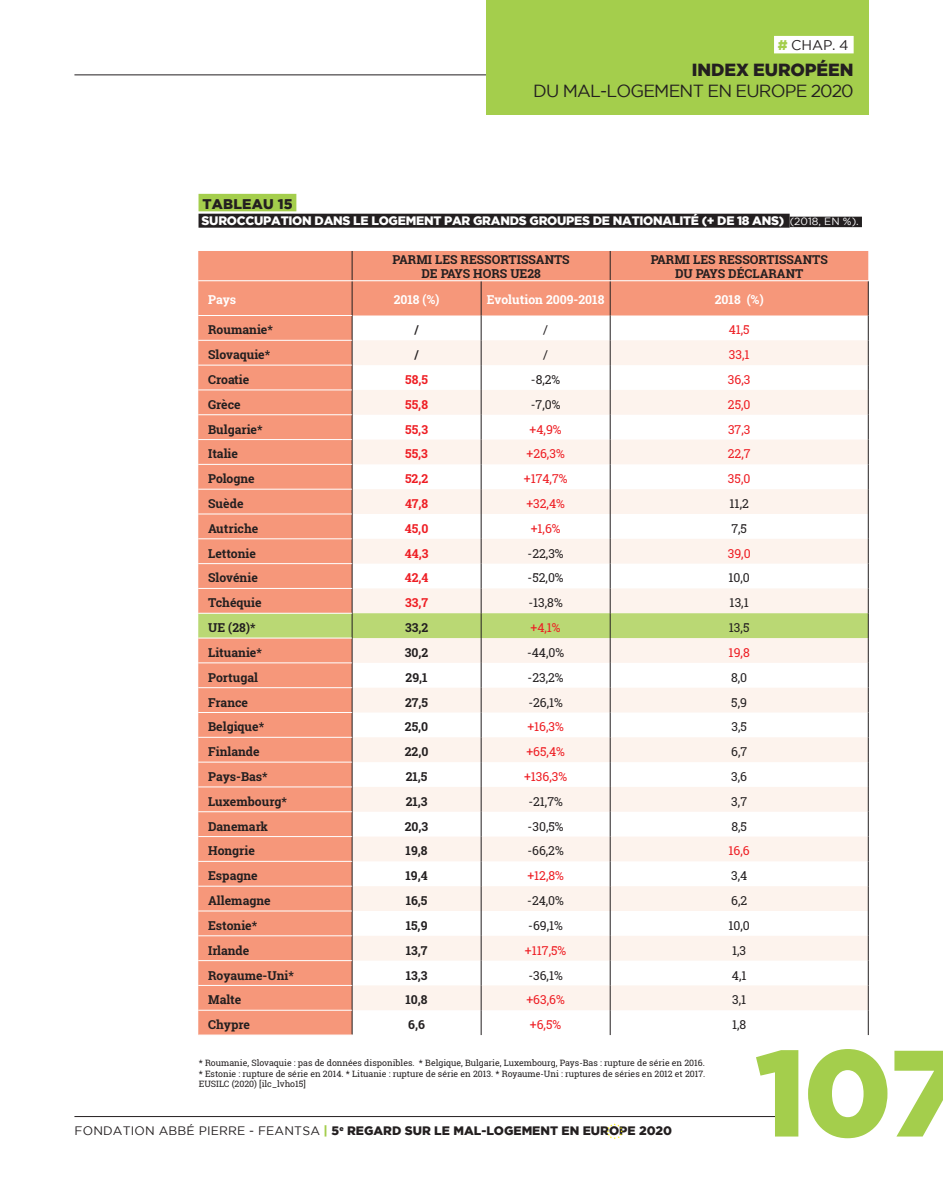
<style>
.page{position:relative;width:943px;height:1191px;background:#fff}
.page>*{position:absolute;margin:0;border:0;box-sizing:border-box;transform-origin:0 0}
.t1{font:900 122.5px "Gotham";color:#a4ce4c}
.t2{font:17.5px "Gotham";letter-spacing:-.045em;color:#231f20}
.t3{font:900 17.5px "Gotham";letter-spacing:-.005em;color:#231f20}
.t4{font:900 14px "Gotham";letter-spacing:.015em;color:#231f20}
.t5{font:14px "Gotham";color:#231f20}
.t6{font:700 12.25px/14px "Roboto Slab";color:#231f20;text-align:center}
.t7{font:12.25px "Roboto Slab";color:#231f20}
.t8{font:12.25px "Roboto Slab";color:#ee1d23}
.t9{font:900 12.25px "Gotham";letter-spacing:-.02em;color:#fff}
.t10{font:900 12.25px "Gotham";color:#231f20}
.t11{font:700 12.25px "Roboto Slab";color:#ee1d23}
.t12{font:700 12.25px "Roboto Slab";color:#fff}
.t13{font:8.75px/10.5px "Roboto Slab";color:#231f20;text-align:justify}
.s1{font-weight:900;color:#a4ce4c}
.s2{font-weight:400;font-size:10.5px}
.s3{font-weight:400}
.s4{color:#a4ce4c}
</style>
<div class="page">
<hr style="left:74px;top:1116px;width:709px;height:1px;background:#231f20">
<svg style="left:607px;top:1123px;width:15px;height:16px"></svg>
<hr style="left:74px;top:74px;width:550px;height:1px;background:#231f20">
<div style="left:486px;top:0;width:382px;height:114px;background:#a4ce4c"></div>
<div style="left:774px;top:36px;width:79px;height:17px;background:#fff"></div>
<div style="left:198px;top:194px;width:98px;height:17px;background:#a4ce4c"></div>
<div style="left:198px;top:214px;width:591px;height:14px;background:#231f20"></div>
<div style="left:789px;top:217px;width:73px;height:10px;background:#231f20"></div>
<div style="left:198px;top:281px;width:670px;height:34px;background:#f6977a"></div>
<div style="left:198px;top:251px;width:670px;height:29px;background:#f6977a"></div>
<hr style="left:352px;top:281px;width:1px;height:34px;background:#231f20">
<hr style="left:481px;top:281px;width:1px;height:34px;background:#231f20">
<hr style="left:868px;top:281px;width:1px;height:34px;background:#231f20">
<hr style="left:610px;top:281px;width:1px;height:34px;background:#231f20">
<svg style="left:198px;top:315px;width:671px;height:720px"></svg>
<p class="t5" style="left:778px;top:37px;width:72px"><span class="s1">#</span> CHAP. 4</p>
<h2 class="t3" style="left:692px;top:60px;width:163px">INDEX EUROPÉEN</h2>
<h2 class="t2" style="left:533px;top:81px;width:322px">DU MAL-LOGEMENT EN EUROPE 2020</h2>
<p class="t4" style="left:202px;top:196px;width:91px">TABLEAU 15</p>
<p class="t9" style="left:201px;top:214px;width:658px">SUROCCUPATION DANS LE LOGEMENT PAR GRANDS GROUPES DE NATIONALITÉ (+ DE 18 ANS) <span class="s2">(2018, EN %).</span></p>
<p class="t6" style="left:392px;top:252px;width:179px">PARMI LES RESSORTISSANTS<br>DE PAYS HORS UE28</p>
<p class="t6" style="left:650px;top:252px;width:179px">PARMI LES RESSORTISSANTS<br>DU PAYS DÉCLARANT</p>
<p class="t12" style="left:208px;top:291px;width:30px">Pays</p>
<p class="t12" style="left:394px;top:291px;width:47px">2018 (%)</p>
<p class="t12" style="left:487px;top:291px;width:119px">Evolution 2009-2018</p>
<p class="t12" style="left:714px;top:291px;width:50px">2018 (%)</p>
<p class="t6" style="left:208px;top:323px;width:66px">Roumanie*</p>
<p class="t6" style="left:414px;top:323px;width:6px">/</p>
<p class="t7" style="left:543px;top:321px;width:6px">/</p>
<p class="t8" style="left:728px;top:321px;width:23px">41,5</p>
<p class="t6" style="left:208px;top:347px;width:64px">Slovaquie*</p>
<p class="t6" style="left:414px;top:347px;width:6px">/</p>
<p class="t7" style="left:543px;top:346px;width:6px">/</p>
<p class="t8" style="left:729px;top:346px;width:22px">33,1</p>
<p class="t6" style="left:208px;top:372px;width:43px">Croatie</p>
<p class="t11" style="left:405px;top:371px;width:24px">58,5</p>
<p class="t7" style="left:531px;top:371px;width:31px">-8,2%</p>
<p class="t8" style="left:728px;top:371px;width:24px">36,3</p>
<p class="t6" style="left:208px;top:397px;width:34px">Grèce</p>
<p class="t11" style="left:405px;top:396px;width:24px">55,8</p>
<p class="t7" style="left:531px;top:396px;width:31px">-7,0%</p>
<p class="t8" style="left:728px;top:396px;width:24px">25,0</p>
<p class="t6" style="left:208px;top:422px;width:56px">Bulgarie*</p>
<p class="t11" style="left:405px;top:421px;width:24px">55,3</p>
<p class="t8" style="left:529px;top:421px;width:33px">+4,9%</p>
<p class="t8" style="left:728px;top:421px;width:24px">37,3</p>
<p class="t6" style="left:208px;top:447px;width:31px">Italie</p>
<p class="t11" style="left:405px;top:445px;width:24px">55,3</p>
<p class="t8" style="left:526px;top:445px;width:40px">+26,3%</p>
<p class="t8" style="left:727px;top:445px;width:24px">22,7</p>
<p class="t6" style="left:208px;top:471px;width:48px">Pologne</p>
<p class="t11" style="left:405px;top:470px;width:25px">52,2</p>
<p class="t8" style="left:524px;top:470px;width:45px">+174,7%</p>
<p class="t8" style="left:728px;top:470px;width:24px">35,0</p>
<p class="t6" style="left:208px;top:496px;width:37px">Suède</p>
<p class="t11" style="left:405px;top:495px;width:25px">47,8</p>
<p class="t8" style="left:526px;top:495px;width:40px">+32,4%</p>
<p class="t7" style="left:729px;top:495px;width:21px">11,2</p>
<p class="t6" style="left:208px;top:521px;width:52px">Autriche</p>
<p class="t11" style="left:405px;top:520px;width:25px">45,0</p>
<p class="t8" style="left:530px;top:520px;width:31px">+1,6%</p>
<p class="t7" style="left:731px;top:520px;width:17px">7,5</p>
<p class="t6" style="left:208px;top:546px;width:49px">Lettonie</p>
<p class="t11" style="left:405px;top:545px;width:25px">44,3</p>
<p class="t7" style="left:527px;top:545px;width:38px">-22,3%</p>
<p class="t8" style="left:727px;top:545px;width:24px">39,0</p>
<p class="t6" style="left:208px;top:571px;width:51px">Slovénie</p>
<p class="t11" style="left:405px;top:569px;width:25px">42,4</p>
<p class="t7" style="left:527px;top:569px;width:38px">-52,0%</p>
<p class="t7" style="left:728px;top:569px;width:23px">10,0</p>
<p class="t6" style="left:208px;top:595px;width:55px">Tchéquie</p>
<p class="t11" style="left:405px;top:594px;width:24px">33,7</p>
<p class="t7" style="left:528px;top:594px;width:36px">-13,8%</p>
<p class="t7" style="left:729px;top:594px;width:21px">13,1</p>
<p class="t6" style="left:208px;top:620px;width:49px">UE (28)*</p>
<p class="t6" style="left:405px;top:620px;width:25px">33,2</p>
<p class="t8" style="left:530px;top:619px;width:32px">+4,1%</p>
<p class="t7" style="left:729px;top:619px;width:22px">13,5</p>
<p class="t6" style="left:208px;top:645px;width:55px">Lituanie*</p>
<p class="t6" style="left:405px;top:645px;width:25px">30,2</p>
<p class="t7" style="left:527px;top:644px;width:39px">-44,0%</p>
<p class="t8" style="left:728px;top:644px;width:23px">19,8</p>
<p class="t6" style="left:208px;top:670px;width:51px">Portugal</p>
<p class="t6" style="left:405px;top:670px;width:24px">29,1</p>
<p class="t7" style="left:527px;top:669px;width:38px">-23,2%</p>
<p class="t7" style="left:731px;top:669px;width:18px">8,0</p>
<p class="t6" style="left:208px;top:695px;width:41px">France</p>
<p class="t6" style="left:405px;top:695px;width:24px">27,5</p>
<p class="t7" style="left:528px;top:693px;width:36px">-26,1%</p>
<p class="t7" style="left:731px;top:693px;width:17px">5,9</p>
<p class="t6" style="left:208px;top:720px;width:58px">Belgique*</p>
<p class="t6" style="left:405px;top:720px;width:25px">25,0</p>
<p class="t8" style="left:527px;top:718px;width:38px">+16,3%</p>
<p class="t7" style="left:731px;top:718px;width:17px">3,5</p>
<p class="t6" style="left:208px;top:744px;width:53px">Finlande</p>
<p class="t6" style="left:405px;top:744px;width:25px">22,0</p>
<p class="t8" style="left:526px;top:743px;width:40px">+65,4%</p>
<p class="t7" style="left:731px;top:743px;width:18px">6,7</p>
<p class="t6" style="left:208px;top:769px;width:61px">Pays-Bas*</p>
<p class="t6" style="left:406px;top:769px;width:23px">21,5</p>
<p class="t8" style="left:524px;top:768px;width:45px">+136,3%</p>
<p class="t7" style="left:731px;top:768px;width:17px">3,6</p>
<p class="t6" style="left:208px;top:794px;width:80px">Luxembourg*</p>
<p class="t6" style="left:405px;top:794px;width:23px">21,3</p>
<p class="t7" style="left:528px;top:793px;width:36px">-21,7%</p>
<p class="t7" style="left:731px;top:793px;width:17px">3,7</p>
<p class="t6" style="left:208px;top:819px;width:61px">Danemark</p>
<p class="t6" style="left:405px;top:819px;width:25px">20,3</p>
<p class="t7" style="left:527px;top:817px;width:37px">-30,5%</p>
<p class="t7" style="left:731px;top:817px;width:17px">8,5</p>
<p class="t6" style="left:208px;top:844px;width:48px">Hongrie</p>
<p class="t6" style="left:405px;top:844px;width:23px">19,8</p>
<p class="t7" style="left:527px;top:842px;width:38px">-66,2%</p>
<p class="t8" style="left:728px;top:842px;width:23px">16,6</p>
<p class="t6" style="left:208px;top:868px;width:51px">Espagne</p>
<p class="t6" style="left:405px;top:868px;width:24px">19,4</p>
<p class="t8" style="left:527px;top:867px;width:38px">+12,8%</p>
<p class="t7" style="left:731px;top:867px;width:18px">3,4</p>
<p class="t6" style="left:208px;top:893px;width:64px">Allemagne</p>
<p class="t6" style="left:405px;top:893px;width:23px">16,5</p>
<p class="t7" style="left:527px;top:892px;width:38px">-24,0%</p>
<p class="t7" style="left:731px;top:892px;width:18px">6,2</p>
<p class="t6" style="left:208px;top:918px;width:51px">Estonie*</p>
<p class="t6" style="left:406px;top:918px;width:23px">15,9</p>
<p class="t7" style="left:528px;top:917px;width:36px">-69,1%</p>
<p class="t7" style="left:728px;top:917px;width:23px">10,0</p>
<p class="t6" style="left:208px;top:943px;width:43px">Irlande</p>
<p class="t6" style="left:406px;top:943px;width:23px">13,7</p>
<p class="t8" style="left:525px;top:942px;width:43px">+117,5%</p>
<p class="t7" style="left:732px;top:942px;width:16px">1,3</p>
<p class="t6" style="left:208px;top:968px;width:87px">Royaume-Uni*</p>
<p class="t6" style="left:406px;top:968px;width:23px">13,3</p>
<p class="t7" style="left:528px;top:966px;width:36px">-36,1%</p>
<p class="t7" style="left:732px;top:966px;width:16px">4,1</p>
<p class="t6" style="left:208px;top:992px;width:35px">Malte</p>
<p class="t6" style="left:405px;top:992px;width:24px">10,8</p>
<p class="t8" style="left:526px;top:991px;width:40px">+63,6%</p>
<p class="t7" style="left:732px;top:991px;width:16px">3,1</p>
<p class="t6" style="left:208px;top:1017px;width:43px">Chypre</p>
<p class="t6" style="left:408px;top:1017px;width:18px">6,6</p>
<p class="t8" style="left:530px;top:1016px;width:33px">+6,5%</p>
<p class="t7" style="left:732px;top:1016px;width:16px">1,8</p>
<p class="t13" style="left:199px;top:1057px;width:508px">* Roumanie, Slovaquie : pas de données disponibles. * Belgique, Bulgarie, Luxembourg, Pays-Bas : rupture de série en 2016. * Estonie : rupture de série en 2014. * Lituanie : rupture de série en 2013. * Royaume-Uni : ruptures de séries en 2012 et 2017.<br>EUSILC (2020) [ilc_lvho15]</p>
<h1 class="t1" style="left:755px;top:1022px;width:210px">107</h1>
<p class="t10" style="left:74px;top:1124px;width:599px"><span class="s3">FONDATION ABBÉ PIERRE - FEANTSA</span> <span class="s4">|</span> 5<sup>e</sup> REGARD SUR LE MAL-LOGEMENT EN EUROPE 2020</p>
</div>
